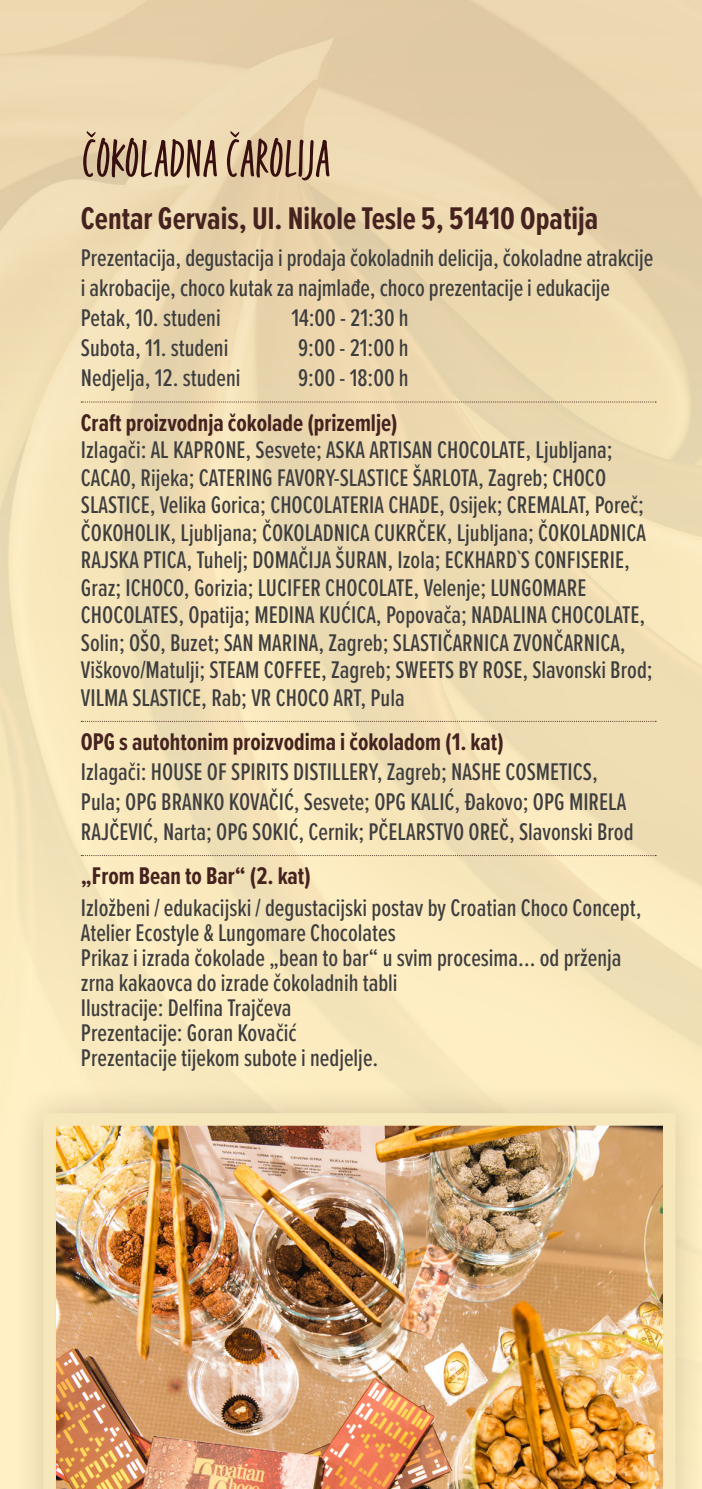
<style>
.page{position:relative;width:702px;height:1489px;background:#fff}
.page>*{position:absolute;margin:0;border:0;box-sizing:border-box;transform-origin:0 0}
.t1{font:60px "Fave Condensed One Pro";color:#380f0f}
.t2{font:700 32.5px "Proxima Nova Ex Cn";color:#46221f}
.t3{font:500 25px/27.5px "Proxima Nova Ex Cn";color:#3e3e3f}
.t4{font:700 25px/44.2px "Proxima Nova Ex Cn";color:#46221f}
.s1{font-weight:500;color:#3e3e3f}
.s2{font-weight:700;color:#46221f}
</style>
<div class="page">
<img style="left:0;top:0;width:702px;height:1488px">
<svg style="left:81px;top:401px;width:575px;height:1px"></svg>
<svg style="left:81px;top:721px;width:575px;height:1px"></svg>
<svg style="left:81px;top:855px;width:575px;height:1px"></svg>
<div style="left:12px;top:1082px;width:690px;height:406px;background:#380f0f;opacity:.2"></div>
<img style="left:43px;top:1113px;width:632px;height:375px">
<p class="t1" style="left:81px;top:129px;width:251px">ČOKOLADNA ČAROLIJA</p>
<p class="t2" style="left:81px;top:195px;width:519px">Centar Gervais, Ul. Nikole Tesle 5, 51410 Opatija</p>
<p class="t3" style="left:81px;top:242px;width:574px;line-height:30px">Prezentacija, degustacija i prodaja čokoladnih delicija, čokoladne atrakcije i akrobacije, choco kutak za najmlađe, choco prezentacije i edukacije<br>Petak, 10. studeni</p>
<p class="t3" style="left:291px;top:303px;width:119px">14:00 - 21:30 h</p>
<p class="t3" style="left:81px;top:333px;width:149px">Subota, 11. studeni</p>
<p class="t3" style="left:298px;top:333px;width:112px">9:00 - 21:00 h</p>
<p class="t3" style="left:81px;top:363px;width:161px">Nedjelja, 12. studeni</p>
<p class="t4" style="left:81px;top:355px;width:329px;text-indent:217px"><span class="s1">9:00 - 18:00 h<br></span>Craft proizvodnja čokolade (prizemlje)</p>
<p class="t3" style="left:81px;top:435px;width:573px">Izlagači: AL KAPRONE, Sesvete; ASKA ARTISAN CHOCOLATE, Ljubljana; CACAO, Rijeka; CATERING FAVORY-SLASTICE ŠARLOTA, Zagreb; CHOCO SLASTICE, Velika Gorica; CHOCOLATERIA CHADE, Osijek; CREMALAT, Poreč; ČOKOHOLIK, Ljubljana; ČOKOLADNICA CUKRČEK, Ljubljana; ČOKOLADNICA RAJSKA PTICA, Tuhelj; DOMAČIJA ŠURAN, Izola; ECKHARD`S CONFISERIE, Graz; ICHOCO, Gorizia; LUCIFER CHOCOLATE, Velenje; LUNGOMARE CHOCOLATES, Opatija; MEDINA KUĆICA, Popovača; NADALINA CHOCOLATE, Solin; OŠO, Buzet; SAN MARINA, Zagreb; SLASTIČARNICA ZVONČARNICA, Viškovo/Matulji; STEAM COFFEE, Zagreb; SWEETS BY ROSE, Slavonski Brod; VILMA SLASTICE, Rab; VR CHOCO ART, Pula</p>
<p class="t3" style="left:81px;top:726px;width:554px;line-height:30px"><span class="s2">OPG s autohtonim proizvodima i čokoladom (1. kat)<br></span>Izlagači: HOUSE OF SPIRITS DISTILLERY, Zagreb; NASHE COSMETICS, Pula; OPG BRANKO KOVAČIĆ, Sesvete; OPG KALIĆ, Đakovo; OPG MIRELA RAJČEVIĆ, Narta; OPG SOKIĆ, Cernik; PČELARSTVO OREČ, Slavonski Brod</p>
<p class="t3" style="left:81px;top:859px;width:562px;line-height:32px"><span class="s2">„From Bean to Bar“ (2. kat)<br></span>Izložbeni / edukacijski / degustacijski postav by Croatian Choco Concept,</p>
<p class="t3" style="left:81px;top:919px;width:542px;line-height:25px">Atelier Ecostyle &amp; Lungomare Chocolates<br>Prikaz i izrada čokolade „bean to bar“ u svim procesima… od prženja zrna kakaovca do izrade čokoladnih tabli<br>Ilustracije: Delfina Trajčeva<br>Prezentacije: Goran Kovačić<br>Prezentacije tijekom subote i nedjelje.</p>
</div>
